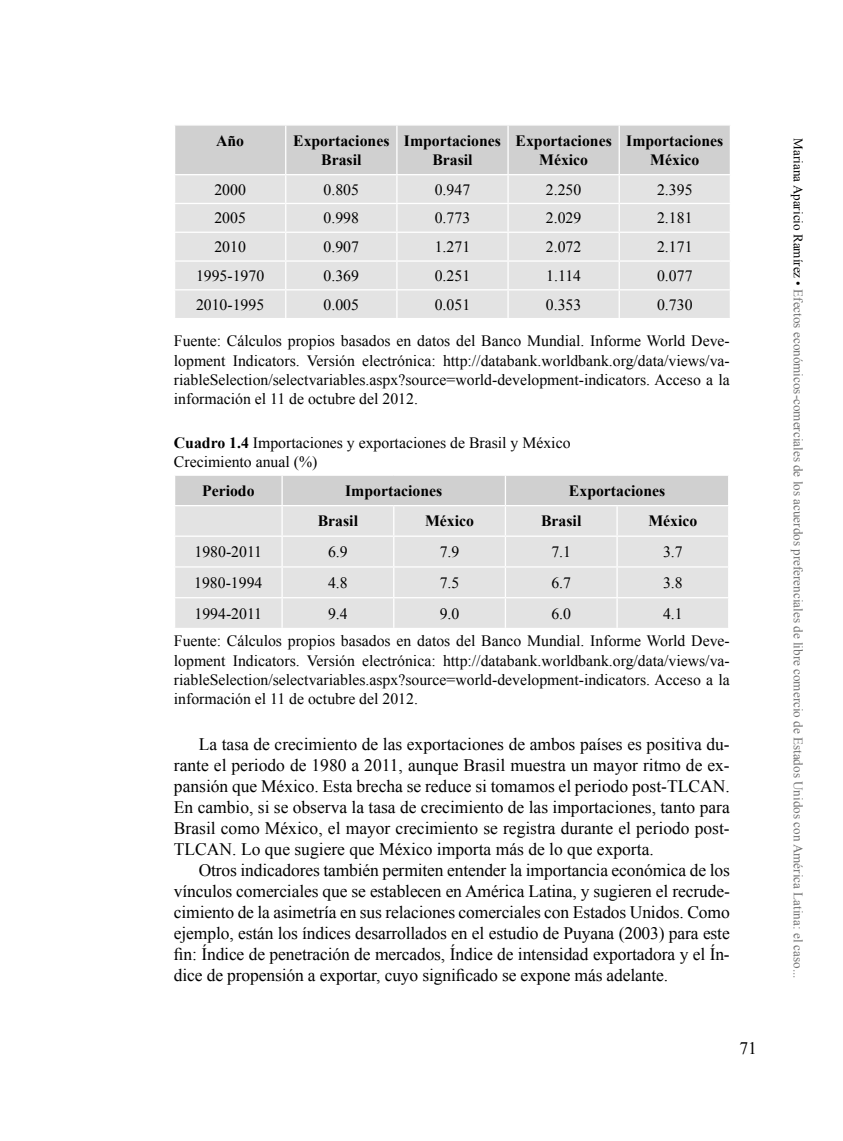
<style>
.page{position:relative;width:843px;height:1141px;background:#fff}
.page>*{position:absolute;margin:0;border:0;box-sizing:border-box;transform-origin:0 0}
.t1{font:17.5px/21px "Times New Roman";color:#000;text-align:justify}
.t2{font:15.75px/19.2px "Times New Roman";color:#000;text-align:justify}
.t3{font:700 15.75px/19.2px "Times New Roman";color:#000;text-align:center}
.t4{font:13.12px "Times New Roman";color:#717171}
.s1{font-weight:700}
.s2{color:#000}
</style>
<div class="page">
<svg style="left:175px;top:125px;width:555px;height:193px;background:#dfdfdf"></svg>
<hr style="left:508px;top:289px;width:111px;height:1px;background:#fff">
<hr style="left:507px;top:290px;width:2px;height:28px;background:#fff">
<hr style="left:619px;top:289px;width:112px;height:1px;background:#fff">
<hr style="left:618px;top:290px;width:2px;height:28px;background:#fff">
<hr style="left:729px;top:290px;width:2px;height:28px;background:#fff">
<div style="left:175px;top:567px;width:553px;height:61px;background:#e3e3e3"></div>
<svg style="left:175px;top:475px;width:553px;height:91px;background:#dedede"></svg>
<hr style="left:281px;top:567px;width:2px;height:30px;background:#fff">
<hr style="left:393px;top:567px;width:1px;height:30px;background:#fff">
<hr style="left:505px;top:567px;width:1px;height:30px;background:#fff">
<hr style="left:616px;top:567px;width:1px;height:30px;background:#fff">
<hr style="left:174px;top:597px;width:108px;height:1px;background:#fff">
<hr style="left:282px;top:597px;width:112px;height:1px;background:#fff">
<hr style="left:281px;top:598px;width:2px;height:30px;background:#fff">
<hr style="left:394px;top:597px;width:111px;height:1px;background:#fff">
<hr style="left:393px;top:598px;width:1px;height:30px;background:#fff">
<hr style="left:505px;top:597px;width:112px;height:1px;background:#fff">
<hr style="left:505px;top:598px;width:1px;height:30px;background:#fff">
<hr style="left:617px;top:597px;width:112px;height:1px;background:#fff">
<hr style="left:616px;top:598px;width:1px;height:30px;background:#fff">
<p class="t3" style="left:216px;top:131px;width:30px">Año</p>
<p class="t3" style="left:293px;top:131px;width:98px">Exportaciones<br>Brasil</p>
<p class="t3" style="left:404px;top:131px;width:99px">Importaciones<br>Brasil</p>
<p class="t3" style="left:515px;top:131px;width:98px">Exportaciones<br>México</p>
<p class="t3" style="left:626px;top:131px;width:99px">Importaciones<br>México</p>
<p class="t2" style="left:214px;top:180px;width:33px">2000</p>
<p class="t2" style="left:323px;top:180px;width:37px">0.805</p>
<p class="t2" style="left:435px;top:180px;width:37px">0.947</p>
<p class="t2" style="left:546px;top:180px;width:37px">2.250</p>
<p class="t2" style="left:657px;top:180px;width:37px">2.395</p>
<p class="t2" style="left:214px;top:208px;width:33px">2005</p>
<p class="t2" style="left:323px;top:208px;width:37px">0.998</p>
<p class="t2" style="left:435px;top:208px;width:37px">0.773</p>
<p class="t2" style="left:546px;top:208px;width:37px">2.029</p>
<p class="t2" style="left:657px;top:208px;width:37px">2.181</p>
<p class="t2" style="left:214px;top:237px;width:33px">2010</p>
<p class="t2" style="left:323px;top:237px;width:37px">0.907</p>
<p class="t2" style="left:435px;top:237px;width:37px">1.271</p>
<p class="t2" style="left:546px;top:237px;width:37px">2.072</p>
<p class="t2" style="left:657px;top:237px;width:37px">2.171</p>
<p class="t2" style="left:196px;top:266px;width:70px">1995-1970</p>
<p class="t2" style="left:323px;top:266px;width:37px">0.369</p>
<p class="t2" style="left:435px;top:266px;width:37px">0.251</p>
<p class="t2" style="left:546px;top:266px;width:36px">1.114</p>
<p class="t2" style="left:657px;top:266px;width:37px">0.077</p>
<p class="t2" style="left:196px;top:295px;width:70px">2010-1995</p>
<p class="t2" style="left:323px;top:295px;width:37px">0.005</p>
<p class="t2" style="left:435px;top:295px;width:37px">0.051</p>
<p class="t2" style="left:546px;top:295px;width:37px">0.353</p>
<p class="t2" style="left:657px;top:295px;width:37px">0.730</p>
<p class="t2" style="left:174px;top:331px;width:557px">Fuente: Cálculos propios basados en datos del Banco Mundial. Informe World Deve&shy;lopment Indicators. Versión electrónica: http://databank.worldbank.org/data/views/va&shy;riableSelection/selectvariables.aspx?source=world-development-indicators. Acceso a la información el 11 de octubre del 2012.</p>
<p class="t2" style="left:174px;top:433px;width:398px"><span class="s1">Cuadro 1.4</span> Importaciones y exportaciones de Brasil y México<br>Crecimiento anual (%)</p>
<p class="t3" style="left:202px;top:481px;width:54px">Periodo</p>
<p class="t3" style="left:345px;top:481px;width:99px">Importaciones</p>
<p class="t3" style="left:569px;top:481px;width:98px">Exportaciones</p>
<p class="t3" style="left:318px;top:511px;width:42px">Brasil</p>
<p class="t3" style="left:425px;top:511px;width:50px">México</p>
<p class="t3" style="left:541px;top:511px;width:42px">Brasil</p>
<p class="t3" style="left:648px;top:511px;width:50px">México</p>
<p class="t2" style="left:194px;top:542px;width:69px">1980-2011</p>
<p class="t2" style="left:328px;top:542px;width:21px">6.9</p>
<p class="t2" style="left:440px;top:542px;width:21px">7.9</p>
<p class="t2" style="left:551px;top:542px;width:21px">7.1</p>
<p class="t2" style="left:663px;top:542px;width:21px">3.7</p>
<p class="t2" style="left:194px;top:573px;width:70px">1980-1994</p>
<p class="t2" style="left:328px;top:573px;width:21px">4.8</p>
<p class="t2" style="left:440px;top:573px;width:21px">7.5</p>
<p class="t2" style="left:551px;top:573px;width:21px">6.7</p>
<p class="t2" style="left:663px;top:573px;width:21px">3.8</p>
<p class="t2" style="left:194px;top:603px;width:69px">1994-2011</p>
<p class="t2" style="left:328px;top:603px;width:21px">9.4</p>
<p class="t2" style="left:440px;top:603px;width:21px">9.0</p>
<p class="t2" style="left:551px;top:603px;width:21px">6.0</p>
<p class="t2" style="left:174px;top:599px;width:557px;line-height:27.8px;text-indent:489px">4.1<br>Fuente: Cálculos propios basados en datos del Banco Mundial. Informe World Deve-</p>
<p class="t2" style="left:174px;top:651px;width:557px">lopment Indicators. Versión electrónica: http://databank.worldbank.org/data/views/va&shy;riableSelection/selectvariables.aspx?source=world-development-indicators. Acceso a la información el 11 de octubre del 2012.</p>
<p class="t1" style="left:174px;top:733px;width:557px;text-indent:25px">La tasa de crecimiento de las exportaciones de ambos países es positiva du&shy;rante el periodo de 1980 a 2011, aunque Brasil muestra un mayor ritmo de ex&shy;pansión que México. Esta brecha se reduce si tomamos el periodo post-TLCAN.<br>En cambio, si se observa la tasa de crecimiento de las importaciones, tanto para Brasil como México, el mayor crecimiento se registra durante el periodo post-TLCAN. Lo que sugiere que México importa más de lo que exporta.</p>
<p class="t1" style="left:174px;top:859px;width:557px;text-indent:25px">Otros indicadores también permiten entender la importancia económica de los vínculos comerciales que se establecen en América Latina, y sugieren el recrude&shy;cimiento de la asimetría en sus relaciones comerciales con Estados Unidos. Como ejemplo, están los índices desarrollados en el estudio de Puyana (2003) para este fin: Índice de penetración de mercados, Índice de intensidad exportadora y el Ín&shy;dice de propensión a exportar, cuyo significado se expone más adelante.</p>
<p class="t1" style="left:739px;top:1038px;width:19px">71</p>
<p class="t4" style="left:805px;top:138px;width:842px;rotate:90deg"><span class="s2">Mariana Aparicio Ramírez •</span> Efectos económicos-comerciales de los acuerdos preferenciales de libre comercio de Estados Unidos con América Latina: el caso...</p>
</div>
